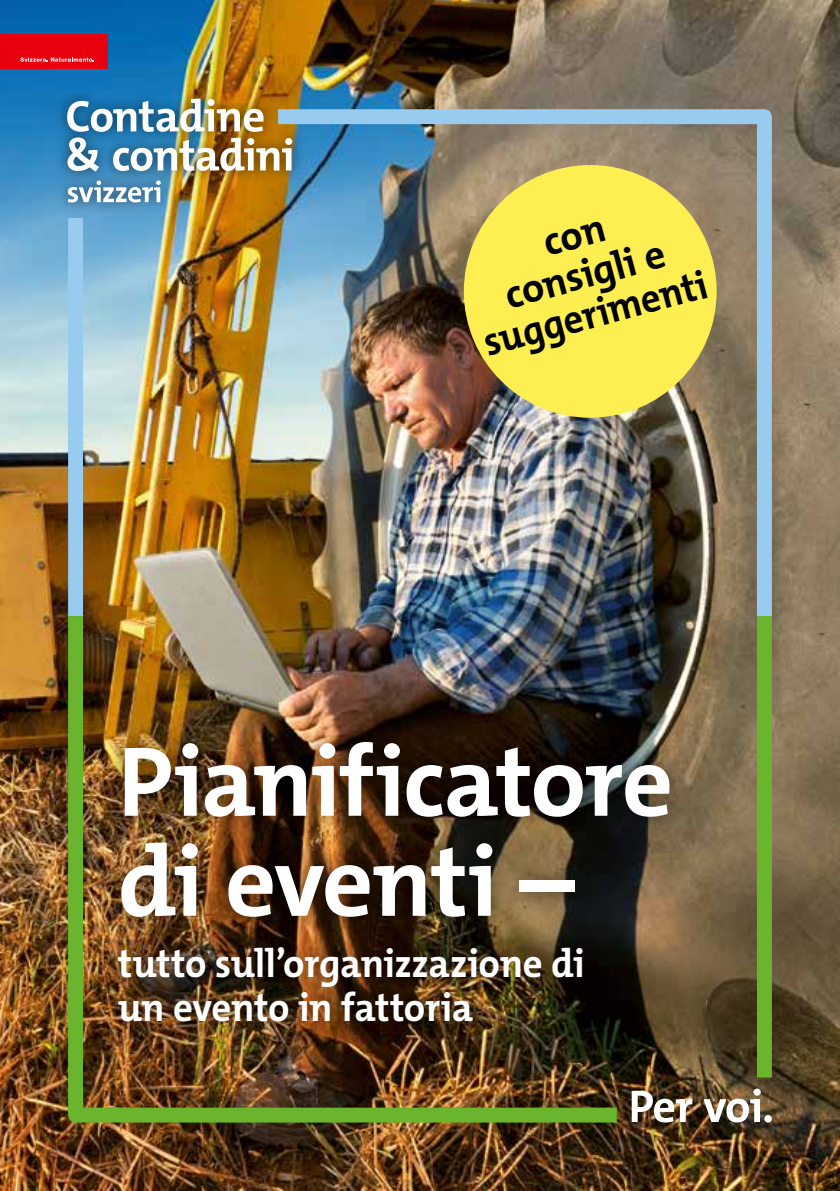
<style>
.page{position:relative;width:840px;height:1191px;background:#fff}
.page>*{position:absolute;margin:0;border:0;box-sizing:border-box;transform-origin:0 0}
.t1{font:700 100px/100px "The Mix";letter-spacing:-.02em;color:#fff}
.t2{font:700 40.4px/40.4px "The Mix";color:#000;text-align:center}
.t3{font:700 40px/44px "The Mix";letter-spacing:-.01em;color:#fff}
</style>
<div class="page">
<img style="left:0;top:0;width:839px;height:1191px">
<div style="left:100px;top:724px;width:588px;height:315px;background:#000;opacity:.55"></div>
<img style="left:263px;top:102px;width:515px;height:529px">
<div style="left:68px;top:218px;width:15px;height:398px;background:#98cbed"></div>
<img style="left:61px;top:601px;width:570px;height:529px">
<div style="left:756px;top:616px;width:15px;height:461px;background:#6bb52e"></div>
<img style="left:631px;top:1088px;width:140px;height:34px">
<div style="left:55px;top:87px;width:248px;height:127px;background:#000;opacity:.55"></div>
<img style="left:67px;top:99px;width:224px;height:73px">
<div style="left:285px;top:138px;width:7px;height:7px;background:#fff;border-radius:50%"></div>
<svg style="left:68px;top:180px;width:93px;height:22px"></svg>
<div style="left:0;top:34px;width:108px;height:34px;background:#e7000e"></div>
<svg style="left:20px;top:57px;width:74px;height:5px"></svg>
<p class="t2" style="left:458px;top:246px;width:232px;rotate:-15deg">con<br>consigli e suggerimenti</p>
<h1 class="t1" style="left:118px;top:732px;width:556px">Pianificatore di eventi –</h1>
<p class="t3" style="left:118px;top:941px;width:468px">tutto sull’organizzazione di un evento in fattoria</p>
</div>
